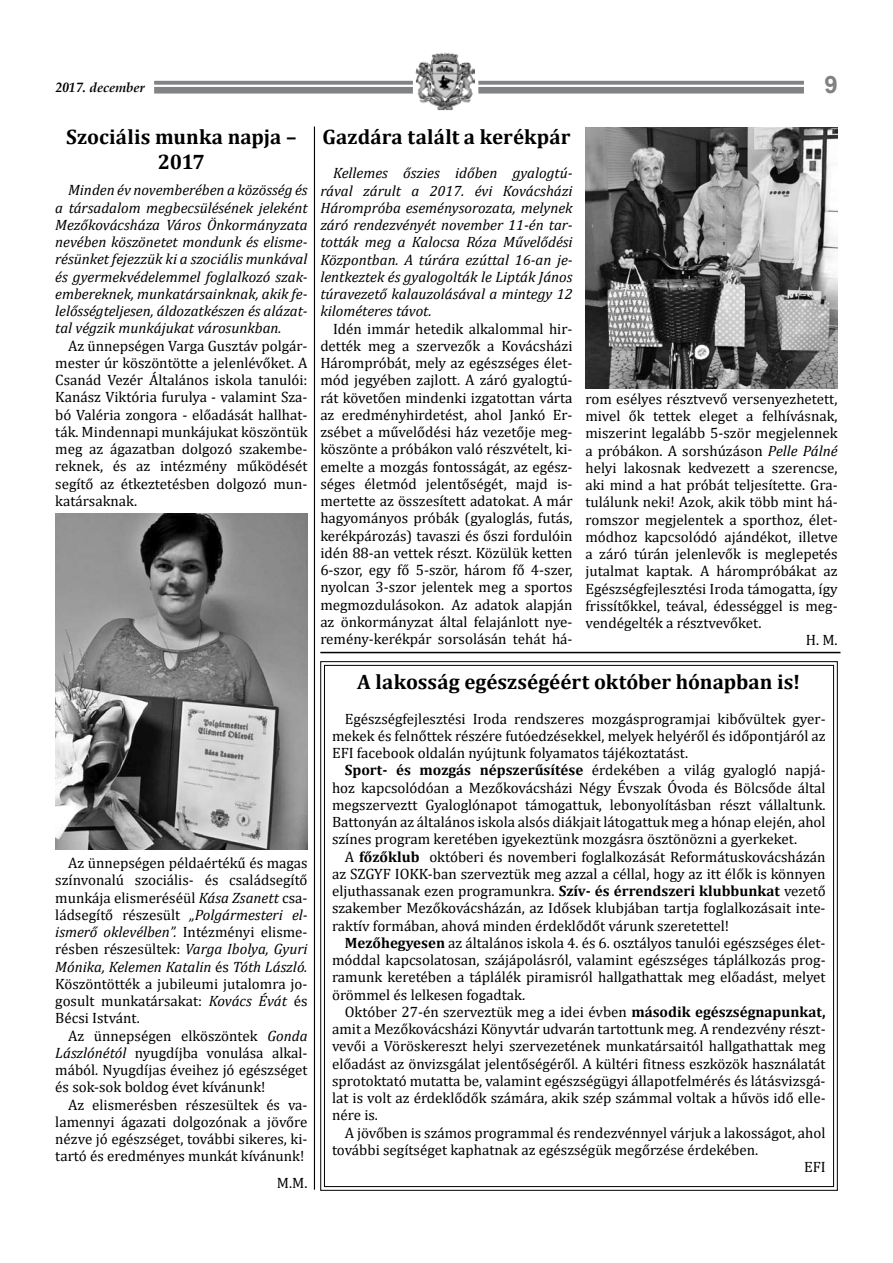
<style>
.page{position:relative;width:893px;height:1263px;background:#fff}
.page>*{position:absolute;margin:0;border:0;box-sizing:border-box;transform-origin:0 0}
.t1{font:700 24px "Arial";color:#808285}
.t2{font:700 21px/25.2px "Cambria";letter-spacing:.005em;color:#000;text-align:center}
.t3{font:15px/17.2px "Cambria";color:#000;text-align:justify}
.t4{font:italic 15px/17.2px "Cambria";color:#000;text-align:justify}
.t5{font:italic 700 13.5px "Book Antiqua";color:#000}
.s1{font-style:italic}
.s2{font-weight:700}
</style>
<div class="page">
<svg style="left:154px;top:81px;width:650px;height:13px;fill:#808285"></svg>
<hr style="left:51px;top:85px;width:791px;height:2px;background:#fff">
<div style="left:413px;top:59px;width:65px;height:58px;background:#fff"></div>
<img style="left:417px;top:55px;width:58px;height:54px">
<div style="left:414px;top:52px;width:64px;height:60px;border:2px solid #fff"></div>
<svg style="left:320px;top:661px;width:518px;height:530px"></svg>
<img style="left:55px;top:513px;width:253px;height:337px">
<hr style="left:314px;top:126px;width:1px;height:1063px;background:#000">
<img style="left:585px;top:128px;width:253px;height:261px">
<hr style="left:320px;top:652px;width:520px;height:1px;background:#000">
<p class="t5" style="left:56px;top:78px;width:90px">2017. december</p>
<h1 class="t1" style="left:824px;top:68px;width:15px">9</h1>
<h2 class="t2" style="left:66px;top:123px;width:232px">Szociális munka napja –<br>2017</h2>
<p class="t4" style="left:55px;top:181px;width:254px;text-indent:13px">Minden év novemberében a közösség és a társadalom megbecsülésének jeleként Mezőkovácsháza Város Önkormányzata nevében köszönetet mondunk és elisme&shy;résünket fejezzük ki a szociális munkával és gyermekvédelemmel foglalkozó szak&shy;embereknek, munkatársainknak, akik fe&shy;lelősségteljesen, áldozatkészen és alázat&shy;tal végzik munkájukat városunkban.</p>
<p class="t3" style="left:55px;top:337px;width:254px;text-indent:13px">Az ünnepségen Varga Gusztáv polgár&shy;mester úr köszöntötte a jelenlévőket. A Csanád Vezér Általános iskola tanulói:<br>Kanász Viktória furulya - valamint Sza&shy;bó Valéria zongora - előadását hallhat&shy;ták. Mindennapi munkájukat köszöntük meg az ágazatban dolgozó szakembe&shy;reknek, és az intézmény működését segítő az étkeztetésben dolgozó mun&shy;katársaknak.</p>
<h2 class="t2" style="left:322px;top:123px;width:250px">Gazdára talált a kerékpár</h2>
<p class="t4" style="left:320px;top:164px;width:254px;text-indent:13px">Kellemes őszies időben gyalogtú&shy;rával zárult a 2017. évi Kovácsházi Hárompróba eseménysorozata, melynek záró rendezvényét november 11-én tar&shy;tották meg a Kalocsa Róza Művelődési Központban. A túrára ezúttal 16-an je&shy;lentkeztek és gyalogolták le Lipták János túravezető kalauzolásával a mintegy 12 kilométeres távot.</p>
<p class="t3" style="left:320px;top:320px;width:254px;text-indent:13px">Idén immár hetedik alkalommal hir&shy;dették meg a szervezők a Kovácsházi Hárompróbát, mely az egészséges élet&shy;mód jegyében zajlott. A záró gyalogtú&shy;rát követően mindenki izgatottan várta az eredményhirdetést, ahol Jankó Er&shy;zsébet a művelődési ház vezetője meg&shy;köszönte a próbákon való részvételt, ki&shy;emelte a mozgás fontosságát, az egész&shy;séges életmód jelentőségét, majd is&shy;mertette az összesített adatokat. A már hagyományos próbák (gyaloglás, futás, kerékpározás) tavaszi és őszi fordulóin idén 88-an vettek részt. Közülük ketten 6-szor, egy fő 5-ször, három fő 4-szer, nyolcan 3-szor jelentek meg a sportos megmozdulásokon. Az adatok alapján az önkormányzat által felajánlott nye&shy;remény-kerékpár sorsolásán tehát há-</p>
<p class="t3" style="left:585px;top:390px;width:254px">rom esélyes résztvevő versenyezhetett,</p>
<p class="t3" style="left:585px;top:407px;width:254px">mivel ők tettek eleget a felhívásnak,</p>
<p class="t3" style="left:585px;top:425px;width:254px">miszerint legalább 5-ször megjelennek</p>
<p class="t3" style="left:585px;top:442px;width:254px">a próbákon. A sorshúzáson <span class="s1">Pelle Pálné</span></p>
<p class="t3" style="left:585px;top:459px;width:254px">helyi lakosnak kedvezett a szerencse,</p>
<p class="t3" style="left:585px;top:476px;width:254px">aki mind a hat próbát teljesítette. Gra-</p>
<p class="t3" style="left:585px;top:494px;width:254px">tulálunk neki! Azok, akik több mint há-</p>
<p class="t3" style="left:585px;top:511px;width:254px">romszor megjelentek a sporthoz, élet-</p>
<p class="t3" style="left:585px;top:528px;width:254px">módhoz kapcsolódó ajándékot, illetve</p>
<p class="t3" style="left:585px;top:545px;width:254px">a záró túrán jelenlevők is meglepetés</p>
<p class="t3" style="left:585px;top:563px;width:254px">jutalmat kaptak. A hárompróbákat az</p>
<p class="t3" style="left:585px;top:580px;width:254px">Egészségfejlesztési Iroda támogatta, így</p>
<p class="t3" style="left:585px;top:597px;width:254px">frissítőkkel, teával, édességgel is meg-</p>
<p class="t3" style="left:585px;top:614px;width:178px">vendégelték a résztvevőket.</p>
<p class="t3" style="left:806px;top:632px;width:33px">H. M.</p>
<h2 class="t2" style="left:357px;top:669px;width:444px">A lakosság egészségéért október hónapban is!</h2>
<p class="t3" style="left:332px;top:710px;width:495px;text-indent:13px">Egészségfejlesztési Iroda rendszeres mozgásprogramjai kibővültek gyer&shy;mekek és felnőttek részére futóedzésekkel, melyek helyéről és időpontjáról az EFI facebook oldalán nyújtunk folyamatos tájékoztatást.</p>
<p class="t3" style="left:332px;top:761px;width:495px;text-indent:13px"><span class="s2">Sport- és mozgás népszerűsítése</span> érdekében a világ gyalogló napjá&shy;hoz kapcsolódóan a Mezőkovácsházi Négy Évszak Óvoda és Bölcsőde által megszerveztt Gyaloglónapot támogattuk, lebonyolításban részt vállaltunk.<br>Battonyán az általános iskola alsós diákjait látogattuk meg a hónap elején, ahol színes program keretében igyekeztünk mozgásra ösztönözni a gyerkeket.</p>
<p class="t3" style="left:332px;top:848px;width:495px;text-indent:13px">A <span class="s2">főzőklub</span> októberi és novemberi foglalkozását Reformátuskovácsházán az SZGYF IOKK-ban szerveztük meg azzal a céllal, hogy az itt élők is könnyen eljuthassanak ezen programunkra. <span class="s2">Szív- és érrendszeri klubbunkat</span> vezető szakember Mezőkovácsházán, az Idősek klubjában tartja foglalkozásait inte&shy;raktív formában, ahová minden érdeklődőt várunk szeretettel!</p>
<p class="t3" style="left:332px;top:934px;width:495px;text-indent:13px"><span class="s2">Mezőhegyesen</span> az általános iskola 4. és 6. osztályos tanulói egészséges élet&shy;móddal kapcsolatosan, szájápolásról, valamint egészséges táplálkozás prog&shy;ramunk keretében a táplálék piramisról hallgathattak meg előadást, melyet örömmel és lelkesen fogadtak.</p>
<p class="t3" style="left:332px;top:1003px;width:495px;text-indent:13px">Október 27-én szerveztük meg a idei évben <span class="s2">második egészségnapunkat, </span>amit a Mezőkovácsházi Könyvtár udvarán tartottunk meg. A rendezvény részt&shy;vevői a Vöröskereszt helyi szervezetének munkatársaitól hallgathattak meg előadást az önvizsgálat jelentőségéről. A kültéri fitness eszközök használatát sprotoktató mutatta be, valamint egészségügyi állapotfelmérés és látásvizsgá&shy;lat is volt az érdeklődők számára, akik szép számmal voltak a hűvös idő elle&shy;nére is.</p>
<p class="t3" style="left:345px;top:1124px;width:482px">A jövőben is számos programmal és rendezvénnyel várjuk a lakosságot, ahol</p>
<p class="t3" style="left:332px;top:1141px;width:428px">további segítséget kaphatnak az egészségük megőrzése érdekében.</p>
<p class="t3" style="left:804px;top:1158px;width:23px">EFI</p>
<p class="t3" style="left:55px;top:854px;width:254px;text-indent:13px">Az ünnepségen példaértékű és magas színvonalú szociális- és családsegítő munkája elismeréséül <span class="s1">Kása Zsanett</span> csa&shy;ládsegítő részesült <span class="s1">„Polgármesteri el&shy;ismerő oklevélben”.</span> Intézményi elisme&shy;résben részesültek: <span class="s1">Varga Ibolya, Gyuri Mónika, Kelemen Katalin</span> és <span class="s1">Tóth László.<br></span>Köszöntötték a jubileumi jutalomra jo&shy;gosult munkatársakat: <span class="s1">Kovács Évát</span> és Bécsi Istvánt.</p>
<p class="t3" style="left:55px;top:1027px;width:254px;text-indent:13px">Az ünnepségen elköszöntek <span class="s1">Gonda Lászlónétól</span> nyugdíjba vonulása alkal&shy;mából. Nyugdíjas éveihez jó egészséget és sok-sok boldog évet kívánunk!</p>
<p class="t3" style="left:55px;top:1096px;width:254px;text-indent:13px">Az elismerésben részesültek és va&shy;lamennyi ágazati dolgozónak a jövőre nézve jó egészséget, további sikeres, ki&shy;tartó és eredményes munkát kívánunk!</p>
<p class="t3" style="left:277px;top:1174px;width:32px">M.M.</p>
</div>
